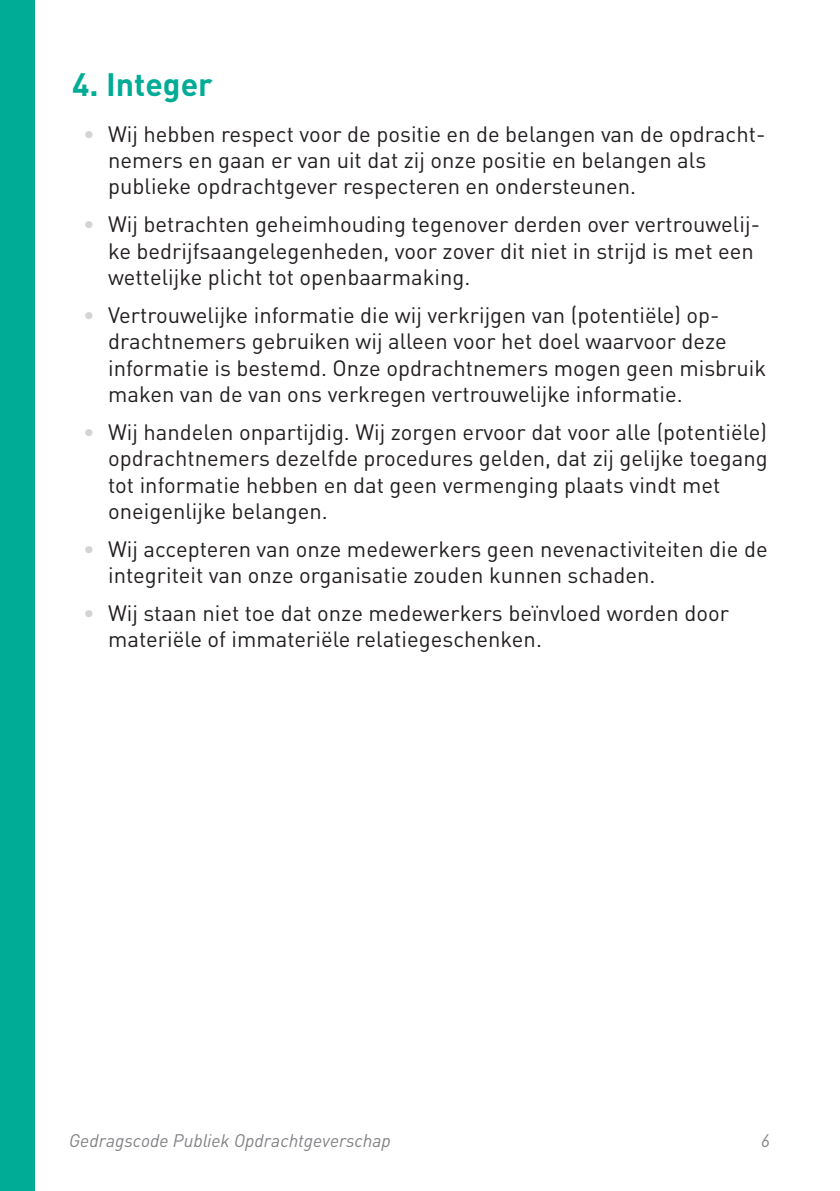
<style>
.page{position:relative;width:840px;height:1191px;background:#fff}
.page>*{position:absolute;margin:0;border:0;box-sizing:border-box;transform-origin:0 0}
.Koppen{font:700 32px "DIN Pro";color:#00ac96}
.Tekst_11{font:22px/26.4px "DIN Pro";color:#231f20}
.t1{font:italic 18px "DIN Pro";color:#808285}
.s1{color:#d4d4d4}
</style>
<div class="page">
<div style="left:0;top:0;width:34px;height:1191px;background:#00ac96"></div>
<p class="Koppen" style="left:72px;top:63px;width:142px">4. Integer</p>
<p class="Tekst_11" style="left:108px;top:120px;width:658px;text-indent:-25px"><span class="s1">•</span> Wij hebben respect voor de positie en de belangen van de opdracht&shy;nemers en gaan er van uit dat zij onze positie en belangen als publieke opdrachtgever respecteren en ondersteunen.</p>
<p class="Tekst_11" style="left:108px;top:210px;width:653px;text-indent:-25px"><span class="s1">•</span> Wij betrachten geheimhouding tegenover derden over vertrouwelij&shy;ke bedrijfsaangelegenheden, voor zover dit niet in strijd is met een wettelijke plicht tot openbaarmaking.</p>
<p class="Tekst_11" style="left:108px;top:301px;width:659px;text-indent:-25px"><span class="s1">•</span> Vertrouwelijke informatie die wij verkrijgen van (potentiële) op&shy;drachtnemers gebruiken wij alleen voor het doel waarvoor deze informatie is bestemd. Onze opdrachtnemers mogen geen misbruik maken van de van ons verkregen vertrouwelijke informatie.</p>
<p class="Tekst_11" style="left:108px;top:418px;width:660px;text-indent:-25px"><span class="s1">•</span> Wij handelen onpartijdig. Wij zorgen ervoor dat voor alle (potentiële) opdrachtnemers dezelfde procedures gelden, dat zij gelijke toegang tot informatie hebben en dat geen vermenging plaats vindt met oneigenlijke belangen.</p>
<p class="Tekst_11" style="left:108px;top:535px;width:660px;text-indent:-25px"><span class="s1">•</span> Wij accepteren van onze medewerkers geen nevenactiviteiten die de integriteit van onze organisatie zouden kunnen schaden.</p>
<p class="Tekst_11" style="left:108px;top:599px;width:622px;text-indent:-25px"><span class="s1">•</span> Wij staan niet toe dat onze medewerkers beïnvloed worden door materiële of immateriële relatiegeschenken.</p>
<p class="t1" style="left:69px;top:1126px;width:323px">Gedragscode Publiek Opdrachtgeverschap</p>
<p class="t1" style="left:760px;top:1126px;width:10px">6</p>
</div>
